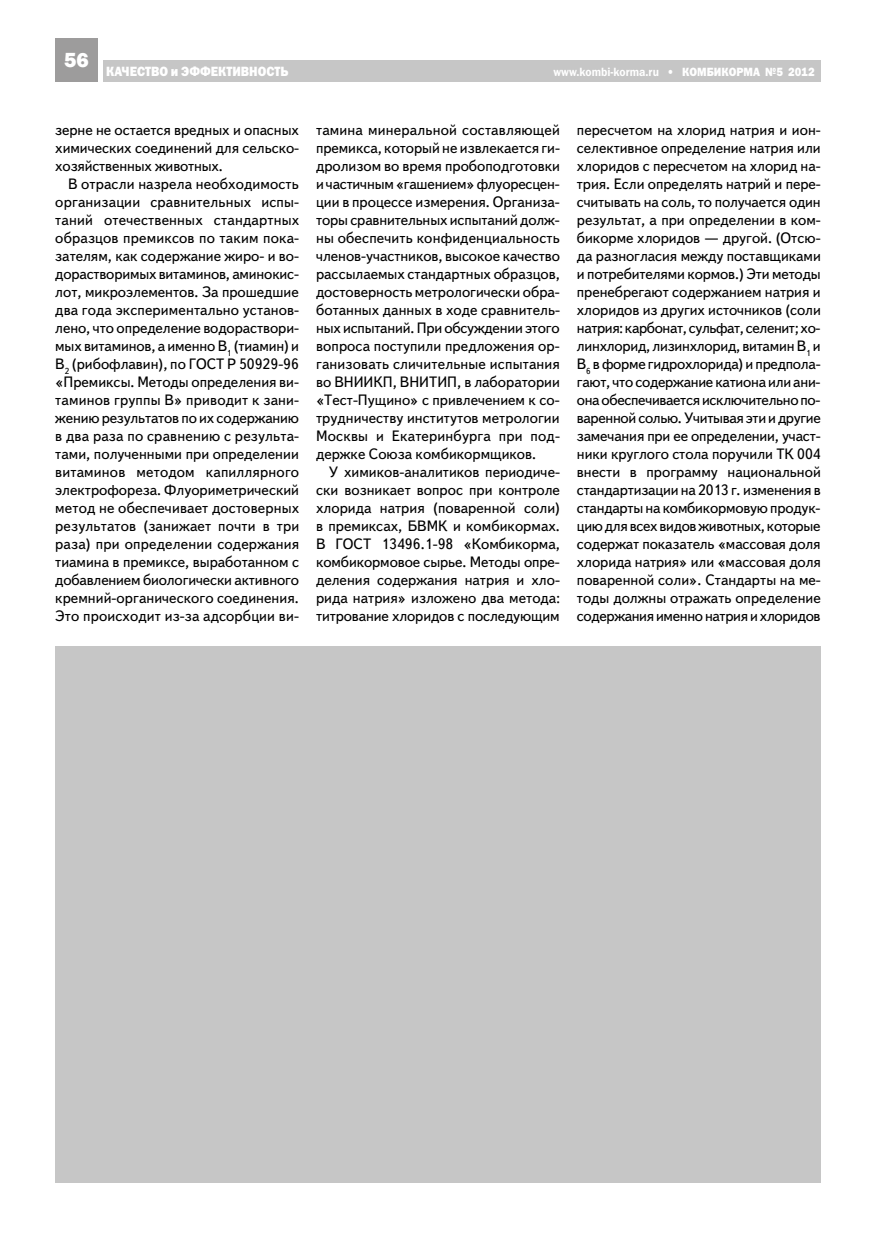
<style>
.page{position:relative;width:893px;height:1234px;background:#fff}
.page>*{position:absolute;margin:0;border:0;box-sizing:border-box;transform-origin:0 0}
.t1{font:15px/18px "Text Book C";color:#000;text-align:justify}
.t2{font:13.5px "Franklin Gothic Heavy C";color:#fff;scale:.9 1}
.t3{font:12px "Franklin Gothic Demi C";color:#fff;scale:.9 1}
.t4{font:12px "Franklin Gothic Heavy C";color:#fff;scale:.9 1}
.s1{font-family:"Franklin Gothic Heavy C"}
</style>
<div class="page">
<div style="left:55px;top:39px;width:43px;height:43px;background:#9d9c9c"></div>
<div style="left:103px;top:60px;width:718px;height:21px;background:#c6c6c6"></div>
<div style="left:55px;top:646px;width:766px;height:536px;background:#c6c6c6"></div>
<p class="t2" style="left:64px;top:63px;width:251px"><sup>56</sup> качество и эффективность</p>
<p class="t3" style="left:553px;top:65px;width:188px">www.kombi-korma.ru <span class="s1">• КОМБИКО</span></p>
<p class="t4" style="left:736px;top:65px;width:89px">РМА №5 2012</p>
<p class="t1" style="left:55px;top:121px;width:245px">зерне не остается вредных и опасных химических соединений для сельско&shy;хозяйственных животных.</p>
<p class="t1" style="left:55px;top:175px;width:245px;text-indent:13px">В отрасли назрела необходимость организации сравнительных испы&shy;таний отечественных стандартных образцов премиксов по таким пока&shy;зателям, как содержание жиро- и во&shy;дорастворимых витаминов, аминокис&shy;лот, микроэлементов. За прошедшие два года экспериментально установ&shy;лено, что определение водораствори&shy;мых витаминов, а именно В<sub>1</sub> (тиамин) и В<sub>2</sub> (рибофлавин), по ГОСТ Р 50929-96 «Премиксы. Методы определения ви&shy;таминов группы В» приводит к зани&shy;жению результатов по их содержанию в два раза по сравнению с результа&shy;тами, полученными при определении витаминов методом капиллярного электрофореза. Флуориметрический метод не обеспечивает достоверных результатов (занижает почти в три раза) при определении содержания тиамина в премиксе, выработанном с добавлением биологически активного кремний-органического соединения.<br>Это происходит из-за адсорбции ви-</p>
<p class="t1" style="left:316px;top:121px;width:245px">тамина минеральной составляющей премикса, который не извлекается ги&shy;дролизом во время пробоподготовки и частичным «гашением» флуоресцен&shy;ции в процессе измерения. Организа&shy;торы сравнительных испытаний долж&shy;ны обеспечить конфиденциальность членов-участников, высокое качество рассылаемых стандартных образцов, достоверность метрологически обра&shy;ботанных данных в ходе сравнитель&shy;ных испытаний. При обсуждении этого вопроса поступили предложения ор&shy;ганизовать сличительные испытания во ВНИИКП, ВНИТИП, в лаборатории «Тест-Пущино» с привлечением к со&shy;трудничеству институтов метрологии Москвы и Екатеринбурга при под&shy;держке Союза комбикормщиков.</p>
<p class="t1" style="left:316px;top:463px;width:245px;text-indent:13px">У химиков-аналитиков периодиче&shy;ски возникает вопрос при контроле хлорида натрия (поваренной соли) в премиксах, БВМК и комбикормах.<br>В ГОСТ 13496.1-98 «Комбикорма, комбикормовое сырье. Методы опре&shy;деления содержания натрия и хло&shy;рида натрия» изложено два метода: титрование хлоридов с последующим</p>
<p class="t1" style="left:577px;top:121px;width:245px">пересчетом на хлорид натрия и ион&shy;селективное определение натрия или хлоридов с пересчетом на хлорид на&shy;трия. Если определять натрий и пере&shy;считывать на соль, то получается один результат, а при определении в ком&shy;бикорме хлоридов — другой. (Отсю&shy;да разногласия между поставщиками и потребителями кормов.) Эти методы пренебрегают содержанием натрия и хлоридов из других источников (соли натрия: карбонат, сульфат, селенит; хо&shy;линхлорид, лизинхлорид, витамин В<sub>1</sub> и В<sub>6</sub> в форме гидрохлорида) и предпола&shy;гают, что содержание катиона или ани&shy;она обеспечивается исключительно по&shy;варенной солью. Учитывая эти и другие замечания при ее определении, участ&shy;ники круглого стола поручили ТК 004 внести в программу национальной стандартизации на 2013 г. изменения в стандарты на комбикормовую продук&shy;цию для всех видов животных, которые содержат показатель «массовая доля хлорида натрия» или «массовая доля поваренной соли». Стандарты на ме&shy;тоды должны отражать определение содержания именно натрия и хлоридов</p>
</div>
